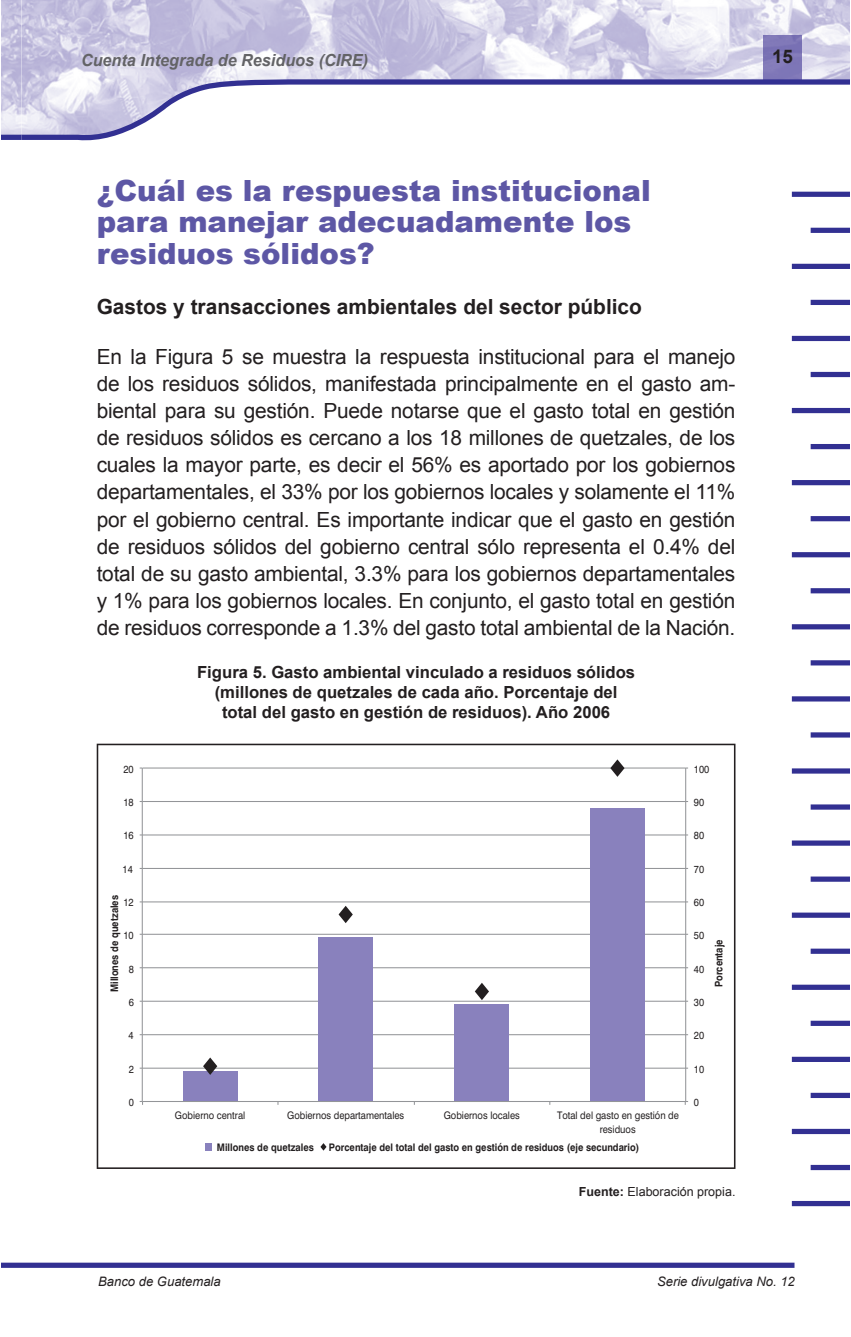
<style>
.page{position:relative;width:851px;height:1337px;background:#fff}
.page>*{position:absolute;margin:0;border:0;box-sizing:border-box;transform-origin:0 0}
.t1{font:900 29.25px/31.3px "Arial";color:#5d57a5}
.t2{font:20.93px/27.2px "Arial";letter-spacing:-.01em;color:#231f20;text-align:justify}
.t3{font:700 20.93px "Arial";color:#231f20}
.t4{font:700 18.68px "Arial";color:#231f20}
.t5{font:700 16.65px/20px "Arial";color:#231f20;text-align:center}
.t6{font:italic 700 16.65px "Arial";color:#636366}
.t7{font:italic 13.05px "Arial";color:#231f20}
.t8{font:12.6px "Arial";color:#231f20}
.t9{font:10.35px/13.3px "Swiss 721 BT";color:#231f20;text-align:center;scale:.9 1}
.t10{font:700 10.35px "Swiss 721 BT";color:#231f20;scale:.9 1}
.s1{font-weight:700}
</style>
<div class="page">
<img style="left:1px;top:0;width:848px;height:77px">
<div style="left:791px;top:192px;width:58px;height:5px;background:#323092"></div>
<div style="left:791px;top:264px;width:58px;height:5px;background:#323092"></div>
<div style="left:791px;top:336px;width:58px;height:5px;background:#323092"></div>
<div style="left:791px;top:408px;width:58px;height:5px;background:#323092"></div>
<div style="left:791px;top:480px;width:58px;height:5px;background:#323092"></div>
<div style="left:791px;top:552px;width:58px;height:5px;background:#323092"></div>
<div style="left:791px;top:624px;width:58px;height:5px;background:#323092"></div>
<div style="left:791px;top:696px;width:58px;height:5px;background:#323092"></div>
<div style="left:791px;top:768px;width:58px;height:5px;background:#323092"></div>
<div style="left:791px;top:840px;width:58px;height:5px;background:#323092"></div>
<div style="left:791px;top:912px;width:58px;height:5px;background:#323092"></div>
<div style="left:791px;top:984px;width:58px;height:6px;background:#323092"></div>
<div style="left:791px;top:1056px;width:58px;height:6px;background:#323092"></div>
<div style="left:791px;top:1128px;width:58px;height:6px;background:#323092"></div>
<div style="left:791px;top:1201px;width:58px;height:5px;background:#323092"></div>
<div style="left:810px;top:228px;width:39px;height:5px;background:#323092"></div>
<div style="left:810px;top:300px;width:39px;height:5px;background:#323092"></div>
<div style="left:810px;top:372px;width:39px;height:5px;background:#323092"></div>
<div style="left:810px;top:444px;width:39px;height:5px;background:#323092"></div>
<div style="left:810px;top:516px;width:39px;height:5px;background:#323092"></div>
<div style="left:810px;top:588px;width:39px;height:5px;background:#323092"></div>
<div style="left:810px;top:660px;width:39px;height:5px;background:#323092"></div>
<div style="left:810px;top:732px;width:39px;height:5px;background:#323092"></div>
<div style="left:810px;top:804px;width:39px;height:5px;background:#323092"></div>
<div style="left:810px;top:876px;width:39px;height:5px;background:#323092"></div>
<div style="left:810px;top:948px;width:39px;height:5px;background:#323092"></div>
<div style="left:810px;top:1020px;width:39px;height:6px;background:#323092"></div>
<div style="left:810px;top:1092px;width:39px;height:6px;background:#323092"></div>
<div style="left:810px;top:1164px;width:39px;height:6px;background:#323092"></div>
<div style="left:1px;top:1262px;width:793px;height:5px;background:#323092"></div>
<svg style="left:1px;top:77px;width:15px;height:63px"></svg>
<div style="left:763px;top:35px;width:38px;height:42px;background:#7e76b7"></div>
<svg style="left:16px;top:77px;width:833px;height:64px"></svg>
<svg style="left:97px;top:743px;width:638px;height:426px"></svg>
<div style="left:142px;top:768px;width:543px;height:333px;background:#fff"></div>
<hr style="left:142px;top:1067px;width:543px;height:1px;background:#939598">
<hr style="left:142px;top:1034px;width:543px;height:1px;background:#939598">
<hr style="left:142px;top:1000px;width:543px;height:1px;background:#939598">
<hr style="left:142px;top:967px;width:543px;height:1px;background:#939598">
<hr style="left:142px;top:933px;width:543px;height:1px;background:#939598">
<hr style="left:142px;top:901px;width:543px;height:1px;background:#939598">
<hr style="left:142px;top:868px;width:543px;height:1px;background:#939598">
<hr style="left:142px;top:834px;width:543px;height:1px;background:#939598">
<hr style="left:142px;top:801px;width:543px;height:1px;background:#939598">
<hr style="left:142px;top:767px;width:543px;height:1px;background:#939598">
<hr style="left:685px;top:768px;width:1px;height:333px;background:#939598">
<hr style="left:142px;top:768px;width:1px;height:333px;background:#939598">
<hr style="left:142px;top:1101px;width:543px;height:1px;background:#939598">
<svg style="left:610px;top:759px;width:14px;height:18px"></svg>
<svg style="left:475px;top:983px;width:14px;height:17px"></svg>
<svg style="left:338px;top:906px;width:15px;height:17px"></svg>
<svg style="left:320px;top:1143px;width:6px;height:7px"></svg>
<div style="left:590px;top:808px;width:54px;height:293px;background:#8981bd"></div>
<div style="left:454px;top:1004px;width:55px;height:97px;background:#8981bd"></div>
<div style="left:318px;top:937px;width:55px;height:164px;background:#8981bd"></div>
<div style="left:183px;top:1071px;width:54px;height:30px;background:#8981bd"></div>
<svg style="left:203px;top:1057px;width:14px;height:18px"></svg>
<div style="left:205px;top:1143px;width:6px;height:7px;background:#8981bd"></div>
<p class="t6" style="left:81px;top:51px;width:288px">Cuenta Integrada de Residuos (CIRE)</p>
<p class="t4" style="left:772px;top:46px;width:22px">15</p>
<p class="t1" style="left:97px;top:174px;width:555px">¿Cuál es la respuesta institucional para manejar adecuadamente los residuos sólidos?</p>
<p class="t3" style="left:97px;top:295px;width:546px">Gastos y transacciones ambientales del sector público</p>
<p class="t2" style="left:97px;top:343px;width:640px">En la Figura 5 se muestra la respuesta institucional para el manejo de los residuos sólidos, manifestada principalmente en el gasto am&shy;biental para su gestión. Puede notarse que el gasto total en gestión de residuos sólidos es cercano a los 18 millones de quetzales, de los cuales la mayor parte, es decir el 56% es aportado por los gobiernos departamentales, el 33% por los gobiernos locales y solamente el 11% por el gobierno central. Es importante indicar que el gasto en gestión de residuos sólidos del gobierno central sólo representa el 0.4% del total de su gasto ambiental, 3.3% para los gobiernos departamentales y 1% para los gobiernos locales. En conjunto, el gasto total en gestión de residuos corresponde a 1.3% del gasto total ambiental de la Nación.</p>
<p class="t5" style="left:197px;top:662px;width:439px">Figura 5. Gasto ambiental vinculado a residuos sólidos (millones de quetzales de cada año. Porcentaje del total del gasto en gestión de residuos). Año 2006</p>
<p class="t9" style="left:123px;top:763px;width:13px">20</p>
<p class="t9" style="left:693px;top:763px;width:19px">100</p>
<p class="t9" style="left:123px;top:796px;width:13px">18</p>
<p class="t9" style="left:693px;top:796px;width:13px">90</p>
<p class="t9" style="left:123px;top:829px;width:13px">16</p>
<p class="t9" style="left:693px;top:829px;width:13px">80</p>
<p class="t9" style="left:123px;top:863px;width:13px">14</p>
<p class="t9" style="left:693px;top:863px;width:13px">70</p>
<p class="t10" style="left:110px;top:992px;width:109px;rotate:-90deg">Millones de quetzales</p>
<p class="t9" style="left:123px;top:896px;width:13px">12</p>
<p class="t9" style="left:123px;top:929px;width:13px">10</p>
<p class="t9" style="left:129px;top:963px;width:7px">8</p>
<p class="t9" style="left:693px;top:896px;width:13px">60</p>
<p class="t9" style="left:693px;top:929px;width:13px">50</p>
<p class="t9" style="left:693px;top:963px;width:13px">40</p>
<p class="t10" style="left:714px;top:987px;width:55px;rotate:-90deg">Porcentaje</p>
<p class="t9" style="left:129px;top:996px;width:7px">6</p>
<p class="t9" style="left:693px;top:996px;width:13px">30</p>
<p class="t9" style="left:128px;top:1029px;width:7px">4</p>
<p class="t9" style="left:693px;top:1029px;width:13px">20</p>
<p class="t9" style="left:129px;top:1063px;width:7px">2</p>
<p class="t9" style="left:693px;top:1063px;width:13px">10</p>
<p class="t9" style="left:129px;top:1096px;width:7px">0</p>
<p class="t9" style="left:693px;top:1096px;width:7px">0</p>
<p class="t9" style="left:175px;top:1109px;width:80px">Gobierno central</p>
<p class="t9" style="left:287px;top:1109px;width:131px">Gobiernos departamentales</p>
<p class="t9" style="left:443px;top:1109px;width:86px">Gobiernos locales</p>
<p class="t9" style="left:557px;top:1109px;width:137px">Total del gasto en gestión de residuos</p>
<p class="t10" style="left:217px;top:1143px;width:109px">Millones de quetzales</p>
<p class="t10" style="left:329px;top:1143px;width:346px">Porcentaje del total del gasto en gestión de residuos (eje secundario)</p>
<p class="t8" style="left:579px;top:1184px;width:158px"><span class="s1">Fuente:</span> Elaboración propia.</p>
<p class="t7" style="left:98px;top:1274px;width:124px">Banco de Guatemala</p>
<p class="t7" style="left:657px;top:1274px;width:139px">Serie divulgativa No. 12</p>
</div>
